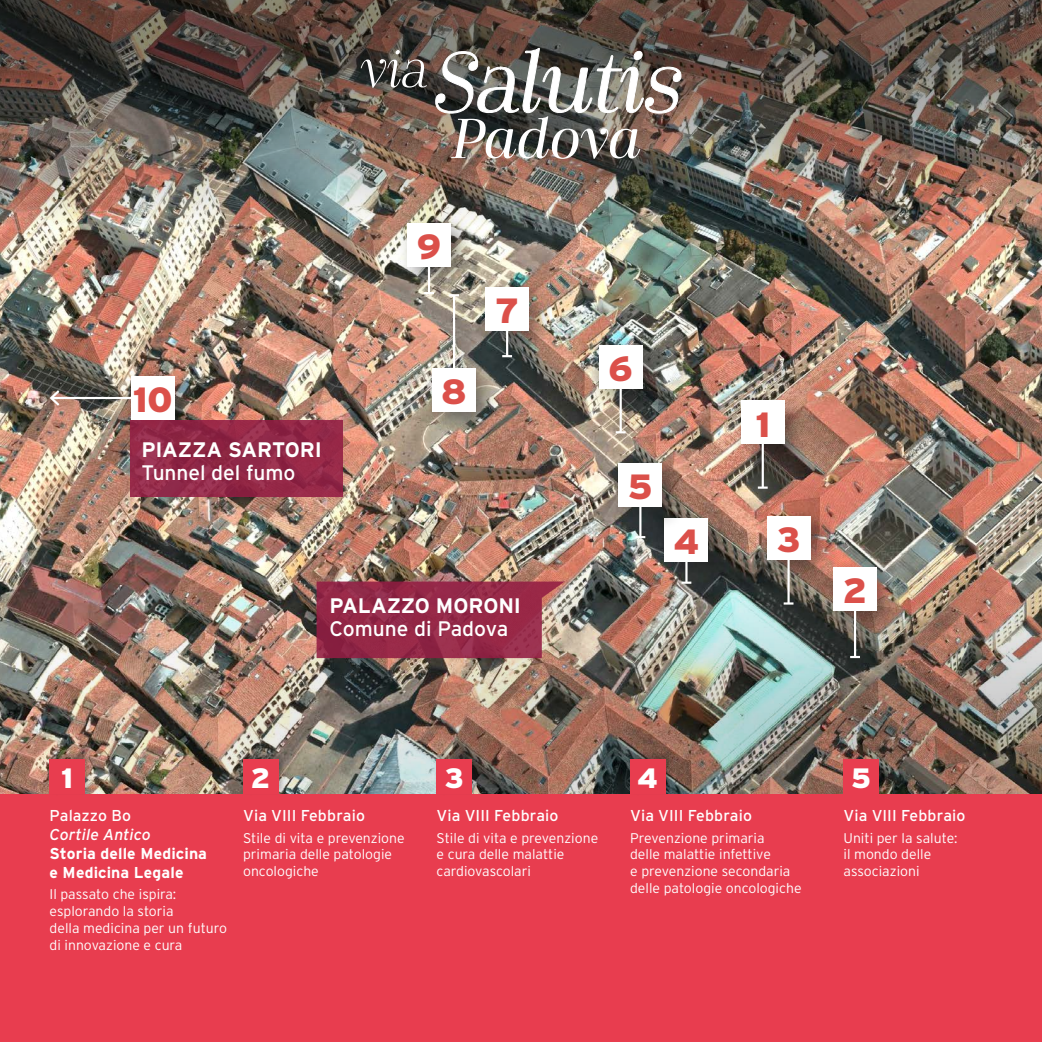
<style>
.page{position:relative;width:1042px;height:1042px;background:#e83d4f}
.page>*{position:absolute;margin:0;border:0;box-sizing:border-box;transform-origin:0 0}
.t1{font:56px "Cabrito Didone Nor Med It";letter-spacing:-.01em;color:#fff}
.t2{font:900 35px "Interstate";color:#db504a}
.t3{font:900 28px "Interstate";color:#fff}
.t4{font:21px "Interstate";color:#fff}
.t5{font:700 21px "Interstate";letter-spacing:-.01em;color:#fff}
.t6{font:15.75px "Interstate";letter-spacing:.01em;color:#fff}
.t7{font:700 15.75px/18.9px "Interstate";letter-spacing:.01em;color:#fff}
.t8{font:italic 15.75px "Interstate";color:#fff}
.t9{font:300 14px/16.8px "Interstate";color:#fff}
</style>
<div class="page">
<img style="left:0;top:246px;width:1042px;height:294px">
<img style="left:0;top:0;width:1042px;height:246px">
<img style="left:0;top:540px;width:1042px;height:254px">
<svg style="left:434px;top:48px;width:248px;height:66px;background:#827e79"></svg>
<svg style="left:360px;top:50px;width:67px;height:38px;background:#5d5a57"></svg>
<div style="left:731px;top:391px;width:77px;height:121px;background:#231f20;opacity:.5"></div>
<hr style="left:761px;top:422px;width:3px;height:66px;background:#fff">
<div style="left:741px;top:400px;width:43px;height:44px;background:#fff"></div>
<svg style="left:758px;top:486px;width:10px;height:3px"></svg>
<div style="left:823px;top:557px;width:77px;height:124px;background:#231f20;opacity:.5"></div>
<hr style="left:854px;top:589px;width:2px;height:68px;background:#fff">
<div style="left:833px;top:567px;width:44px;height:44px;background:#fff"></div>
<svg style="left:850px;top:656px;width:10px;height:2px"></svg>
<div style="left:757px;top:506px;width:77px;height:121px;background:#231f20;opacity:.5"></div>
<hr style="left:787px;top:538px;width:2px;height:65px;background:#fff">
<div style="left:767px;top:516px;width:43px;height:44px;background:#fff"></div>
<svg style="left:783px;top:602px;width:10px;height:2px"></svg>
<div style="left:655px;top:509px;width:77px;height:97px;background:#231f20;opacity:.5"></div>
<hr style="left:685px;top:540px;width:2px;height:43px;background:#fff">
<div style="left:664px;top:518px;width:44px;height:44px;background:#fff"></div>
<svg style="left:681px;top:581px;width:10px;height:3px"></svg>
<div style="left:589px;top:335px;width:77px;height:121px;background:#231f20;opacity:.5"></div>
<hr style="left:619px;top:367px;width:3px;height:65px;background:#fff">
<div style="left:599px;top:345px;width:43px;height:44px;background:#fff"></div>
<svg style="left:616px;top:431px;width:9px;height:2px"></svg>
<div style="left:475px;top:277px;width:77px;height:103px;background:#231f20;opacity:.5"></div>
<hr style="left:506px;top:309px;width:2px;height:47px;background:#fff">
<div style="left:485px;top:287px;width:44px;height:44px;background:#fff"></div>
<svg style="left:502px;top:355px;width:10px;height:2px"></svg>
<div style="left:422px;top:285px;width:77px;height:151px;background:#231f20;opacity:.5"></div>
<hr style="left:453px;top:295px;width:2px;height:95px;background:#fff">
<div style="left:432px;top:368px;width:44px;height:44px;background:#fff"></div>
<div style="left:42px;top:366px;width:156px;height:77px;background:#231f20;opacity:.5"></div>
<hr style="left:51px;top:397px;width:102px;height:2px;background:#fff">
<div style="left:131px;top:376px;width:44px;height:44px;background:#fff"></div>
<svg style="left:48px;top:388px;width:14px;height:20px"></svg>
<div style="left:397px;top:213px;width:77px;height:104px;background:#231f20;opacity:.5"></div>
<hr style="left:428px;top:245px;width:2px;height:48px;background:#fff">
<div style="left:407px;top:223px;width:44px;height:44px;background:#fff"></div>
<svg style="left:424px;top:292px;width:10px;height:2px"></svg>
<div style="left:609px;top:453px;width:77px;height:108px;background:#231f20;opacity:.5"></div>
<hr style="left:639px;top:485px;width:2px;height:52px;background:#fff">
<div style="left:618px;top:463px;width:44px;height:44px;background:#fff"></div>
<svg style="left:635px;top:536px;width:10px;height:2px"></svg>
<div style="left:47px;top:749px;width:46px;height:46px;background:#231f20;opacity:.32"></div>
<div style="left:50px;top:759px;width:35px;height:35px;background:#e83d4f"></div>
<div style="left:843px;top:759px;width:35px;height:35px;background:#e83d4f"></div>
<div style="left:240px;top:749px;width:46px;height:46px;background:#231f20;opacity:.32"></div>
<div style="left:243px;top:759px;width:35px;height:35px;background:#e83d4f"></div>
<div style="left:434px;top:749px;width:46px;height:46px;background:#231f20;opacity:.32"></div>
<div style="left:437px;top:759px;width:35px;height:35px;background:#e83d4f"></div>
<div style="left:627px;top:749px;width:46px;height:46px;background:#231f20;opacity:.32"></div>
<div style="left:630px;top:759px;width:35px;height:35px;background:#e83d4f"></div>
<svg style="left:131px;top:420px;width:212px;height:76px;background:#922948"></svg>
<svg style="left:316px;top:581px;width:249px;height:77px;background:#98344e"></svg>
<p class="t1" style="left:451px;top:106px;width:191px">Padova</p>
<p class="t2" style="left:417px;top:226px;width:26px">9</p>
<p class="t2" style="left:133px;top:380px;width:41px">10</p>
<p class="t2" style="left:441px;top:371px;width:27px">8</p>
<p class="t5" style="left:142px;top:438px;width:182px">PIAZZA SARTORI</p>
<p class="t4" style="left:142px;top:461px;width:155px">Tunnel del fumo</p>
<p class="t2" style="left:495px;top:291px;width:26px">7</p>
<p class="t5" style="left:329px;top:593px;width:193px">PALAZZO MORONI</p>
<p class="t4" style="left:329px;top:616px;width:180px">Comune di Padova</p>
<p class="t2" style="left:608px;top:348px;width:26px">6</p>
<p class="t2" style="left:628px;top:466px;width:26px">5</p>
<p class="t2" style="left:755px;top:404px;width:16px">1</p>
<p class="t2" style="left:673px;top:522px;width:27px">4</p>
<p class="t2" style="left:776px;top:520px;width:25px">3</p>
<p class="t2" style="left:843px;top:570px;width:26px">2</p>
<p class="t3" style="left:61px;top:762px;width:13px">1</p>
<p class="t3" style="left:251px;top:762px;width:21px">2</p>
<p class="t3" style="left:444px;top:762px;width:21px">3</p>
<p class="t3" style="left:637px;top:762px;width:22px">4</p>
<p class="t3" style="left:851px;top:762px;width:21px">5</p>
<p class="t6" style="left:50px;top:806px;width:83px">Palazzo Bo</p>
<p class="t8" style="left:50px;top:825px;width:103px">Cortile Antico</p>
<p class="t7" style="left:50px;top:843px;width:159px">Storia delle Medicina e Medicina Legale</p>
<p class="t9" style="left:50px;top:886px;width:179px">Il passato che ispira: esplorando la storia<br>della medicina per un futuro di innovazione e cura</p>
<p class="t6" style="left:243px;top:806px;width:123px">Via VIII Febbraio</p>
<p class="t9" style="left:243px;top:829px;width:163px">Stile di vita e prevenzione primaria delle patologie oncologiche</p>
<p class="t6" style="left:437px;top:806px;width:123px">Via VIII Febbraio</p>
<p class="t9" style="left:437px;top:829px;width:163px">Stile di vita e prevenzione e cura delle malattie cardiovascolari</p>
<p class="t6" style="left:630px;top:806px;width:123px">Via VIII Febbraio</p>
<p class="t9" style="left:630px;top:829px;width:173px">Prevenzione primaria<br>delle malattie infettive<br>e prevenzione secondaria delle patologie oncologiche</p>
<p class="t6" style="left:843px;top:806px;width:123px">Via VIII Febbraio</p>
<p class="t9" style="left:843px;top:829px;width:116px">Uniti per la salute: il mondo delle associazioni</p>
</div>
